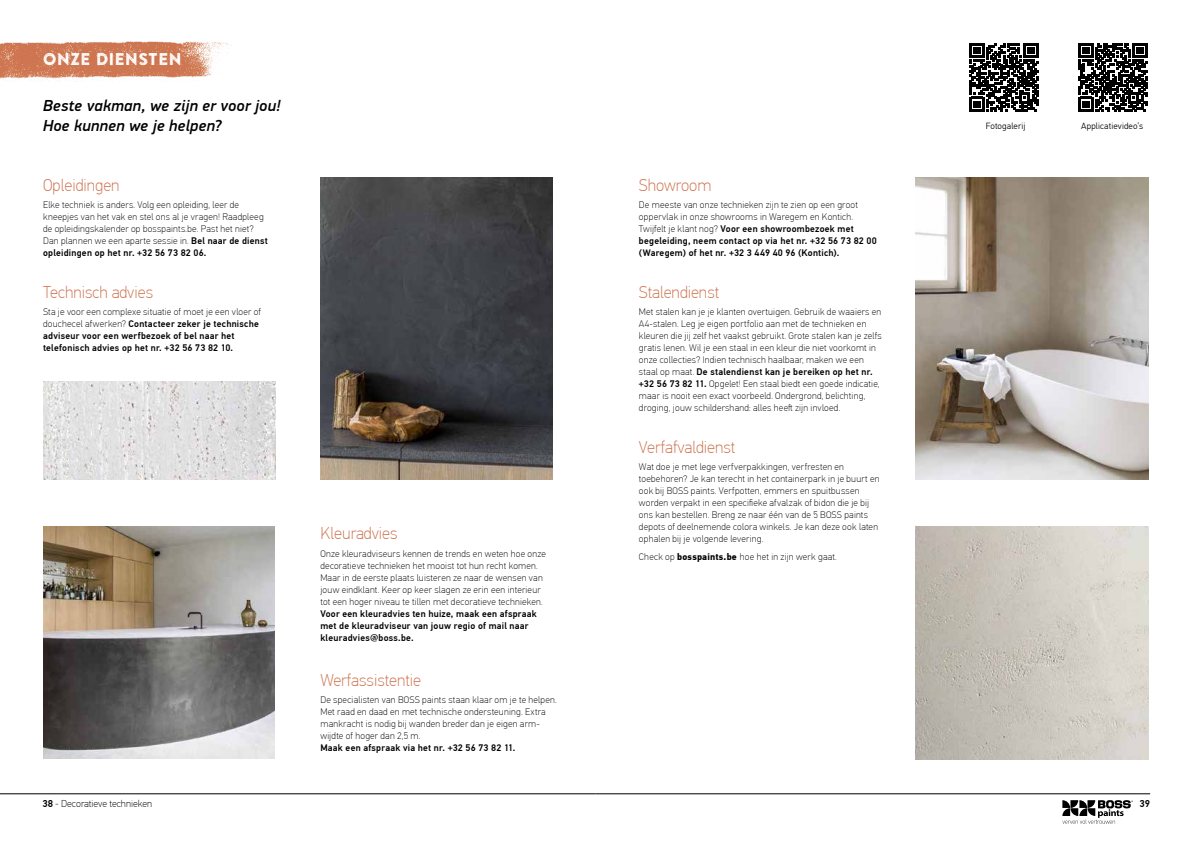
<style>
.page{position:relative;width:1191px;height:842px;background:#fff}
.page>*{position:absolute;margin:0;border:0;box-sizing:border-box;transform-origin:0 0}
.t1{font:100 17px "PF Din Text Pro";color:#cd6f4b}
.t2{font:17px "Brandon Printed Two";color:#fff}
.t3{font:italic 500 16px/20px "PFDIN Display Pro";letter-spacing:.02em;color:#000}
.t4{font:100 10px "PF Din Text Pro";color:#000}
.t5{font:500 10px "PF Din Text Pro";color:#000}
.t6{font:100 9.5px/12px "PF Din Text Pro";letter-spacing:.025em;color:#000}
.t7{font:500 9.5px/12px "PF Din Text Pro";letter-spacing:.025em;color:#000}
.t8{font:300 9px "PF Din Text Pro";letter-spacing:.015em;color:#000}
.s1{font-weight:500}
.s2{font-weight:100}
.s3{font-weight:700}
</style>
<div class="page">
<hr style="left:0;top:793px;width:595px;height:1px;background:#000">
<hr style="left:595px;top:793px;width:555px;height:1px;background:#000">
<svg style="left:1062px;top:800px;width:70px;height:24px"></svg>
<img style="left:916px;top:527px;width:232px;height:233px">
<img style="left:916px;top:178px;width:232px;height:301px">
<img style="left:43px;top:381px;width:233px;height:98px">
<img style="left:320px;top:178px;width:233px;height:301px">
<img style="left:43px;top:527px;width:231px;height:232px">
<img style="left:0;top:41px;width:232px;height:39px">
<svg style="left:1078px;top:43px;width:69px;height:68px"></svg>
<svg style="left:969px;top:43px;width:69px;height:68px"></svg>
<h1 class="t2" style="left:43px;top:49px;width:140px">ONZE DIENSTEN</h1>
<h2 class="t3" style="left:43px;top:96px;width:239px">Beste vakman, we zijn er voor jou!<br>Hoe kunnen we je helpen?</h2>
<h1 class="t1" style="left:43px;top:175px;width:78px">Opleidingen</h1>
<p class="t6" style="left:43px;top:199px;width:226px">Elke techniek is anders. Volg een opleiding, leer de kneepjes van het vak en stel ons al je vragen! Raadpleeg de opleidingskalender op bosspaints.be. Past het niet?<br>Dan plannen we een aparte sessie in. <span class="s1">Bel naar de dienst opleidingen op het nr. +32 56 73 82 06.</span></p>
<h1 class="t1" style="left:43px;top:282px;width:112px">Technisch advies</h1>
<p class="t7" style="left:43px;top:306px;width:219px"><span class="s2">Sta je voor een complexe situatie of moet je een vloer of douchecel afwerken?</span> Contacteer zeker je technische adviseur voor een werfbezoek of bel naar het telefonisch advies op het nr. +32 56 73 82 10.</p>
<h1 class="t1" style="left:320px;top:524px;width:79px">Kleuradvies</h1>
<p class="t6" style="left:320px;top:548px;width:227px">Onze kleuradviseurs kennen de trends en weten hoe onze decoratieve technieken het mooist tot hun recht komen.<br>Maar in de eerste plaats luisteren ze naar de wensen van jouw eindklant. Keer op keer slagen ze erin een interieur tot een hoger niveau te tillen met decoratieve technieken.</p>
<p class="t7" style="left:320px;top:608px;width:218px">Voor een kleuradvies ten huize, maak een afspraak met de kleuradviseur van jouw regio of mail naar kleuradvies@boss.be.</p>
<h1 class="t1" style="left:320px;top:670px;width:102px">Werfassistentie</h1>
<p class="t6" style="left:320px;top:694px;width:238px">De specialisten van BOSS paints staan klaar om je te helpen.<br>Met raad en daad en met technische ondersteuning. Extra mankracht is nodig bij wanden breder dan je eigen arm&shy;wijdte of hoger dan 2,5 m.</p>
<p class="t7" style="left:320px;top:742px;width:197px">Maak een afspraak via het nr. +32 56 73 82 11.</p>
<h1 class="t1" style="left:639px;top:175px;width:74px">Showroom</h1>
<p class="t6" style="left:639px;top:199px;width:239px">De meeste van onze technieken zijn te zien op een groot oppervlak in onze showrooms in Waregem en Kontich.<br>Twijfelt je klant nog? <span class="s1">Voor een showroombezoek met begeleiding, neem contact op via het nr. +32 56 73 82 00 (Waregem) of het nr. +32 3 449 40 96 (Kontich).</span></p>
<h1 class="t1" style="left:639px;top:282px;width:82px">Stalendienst</h1>
<p class="t6" style="left:639px;top:306px;width:244px">Met stalen kan je je klanten overtuigen. Gebruik de waaiers en A4-stalen. Leg je eigen portfolio aan met de technieken en kleuren die jij zelf het vaakst gebruikt. Grote stalen kan je zelfs gratis lenen. Wil je een staal in een kleur die niet voorkomt in onze collecties? Indien technisch haalbaar, maken we een staal op maat. <span class="s1">De stalendienst kan je bereiken op het nr. +32 56 73 82 11.</span> Opgelet! Een staal biedt een goede indicatie, maar is nooit een exact voorbeeld. Ondergrond, belichting, droging, jouw schildershand: alles heeft zijn invloed.</p>
<h1 class="t1" style="left:639px;top:437px;width:98px">Verfafvaldienst</h1>
<p class="t6" style="left:639px;top:461px;width:242px">Wat doe je met lege verfverpakkingen, verfresten en toebehoren? Je kan terecht in het containerpark in je buurt en ook bij BOSS paints. Verfpotten, emmers en spuitbussen worden verpakt in een specifieke afvalzak of bidon die je bij ons kan bestellen. Breng ze naar één van de 5 BOSS paints depots of deelnemende colora winkels. Je kan deze ook laten ophalen bij je volgende levering.</p>
<p class="t6" style="left:639px;top:551px;width:199px">Check op <span class="s3">bosspaints.be</span> hoe het in zijn werk gaat.</p>
<p class="t8" style="left:985px;top:121px;width:41px">Fotogalerij</p>
<p class="t8" style="left:1081px;top:121px;width:63px">Applicatievideo’s</p>
<p class="t4" style="left:43px;top:798px;width:111px"><span class="s1">38</span> - Decoratieve technieken</p>
<p class="t5" style="left:1139px;top:798px;width:12px">39</p>
</div>
